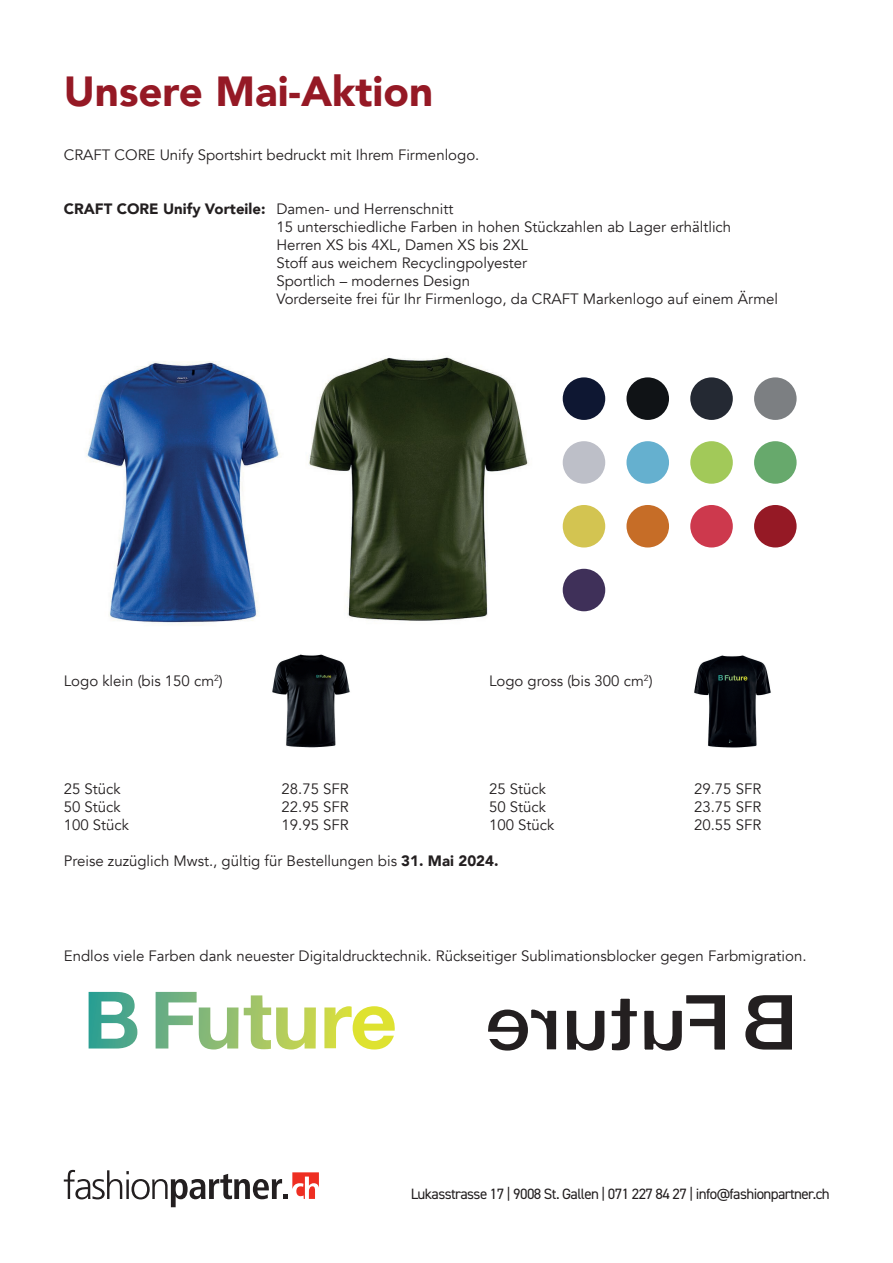
<style>
.page{position:relative;width:893px;height:1263px;background:#fff}
.page>*{position:absolute;margin:0;border:0;box-sizing:border-box;transform-origin:0 0}
.t1{font:900 42px "Avenir";color:#951925}
.t2{font:15px/18px "Avenir";color:#231f20}
.t3{font:15px "DIN2014";letter-spacing:-.04em;color:#231f20}
.s1{font-weight:900}
</style>
<div class="page">
<img style="left:87px;top:361px;width:193px;height:264px">
<img style="left:309px;top:357px;width:220px;height:264px">
<div style="left:563px;top:377px;width:42px;height:43px;background:#0e1732;border-radius:50%"></div>
<div style="left:563px;top:441px;width:42px;height:43px;background:#bdbfc8;border-radius:50%"></div>
<div style="left:563px;top:505px;width:42px;height:42px;background:#d3c451;border-radius:50%"></div>
<div style="left:563px;top:569px;width:42px;height:42px;background:#3f3059;border-radius:50%"></div>
<div style="left:626px;top:377px;width:43px;height:43px;background:#101316;border-radius:50%"></div>
<div style="left:626px;top:441px;width:43px;height:43px;background:#65b0cf;border-radius:50%"></div>
<div style="left:626px;top:505px;width:43px;height:42px;background:#c66d27;border-radius:50%"></div>
<div style="left:690px;top:377px;width:43px;height:43px;background:#242933;border-radius:50%"></div>
<div style="left:690px;top:441px;width:43px;height:43px;background:#a2c959;border-radius:50%"></div>
<div style="left:690px;top:505px;width:43px;height:42px;background:#cd394d;border-radius:50%"></div>
<div style="left:754px;top:377px;width:43px;height:43px;background:#7c7f82;border-radius:50%"></div>
<div style="left:754px;top:441px;width:43px;height:43px;background:#67a96c;border-radius:50%"></div>
<div style="left:754px;top:505px;width:43px;height:42px;background:#951925;border-radius:50%"></div>
<svg style="left:64px;top:1170px;width:255px;height:37px"></svg>
<svg style="left:89px;top:992px;width:48px;height:56px"></svg>
<svg style="left:156px;top:992px;width:82px;height:57px"></svg>
<svg style="left:244px;top:995px;width:72px;height:54px"></svg>
<svg style="left:324px;top:1006px;width:71px;height:43px"></svg>
<svg style="left:745px;top:995px;width:47px;height:55px"></svg>
<svg style="left:488px;top:995px;width:237px;height:56px"></svg>
<img style="left:694px;top:655px;width:77px;height:93px">
<svg style="left:718px;top:675px;width:29px;height:5px"></svg>
<img style="left:272px;top:654px;width:78px;height:94px">
<svg style="left:316px;top:675px;width:15px;height:3px"></svg>
<h1 class="t1" style="left:64px;top:55px;width:371px">Unsere Mai-Aktion</h1>
<p class="t2" style="left:64px;top:146px;width:417px">CRAFT CORE Unify Sportshirt bedruckt mit Ihrem Firmenlogo.</p>
<p class="t2" style="left:276px;top:200px;width:503px;text-indent:-213px"><span class="s1">CRAFT CORE Unify Vorteile:</span> Damen- und Herrenschnitt<br>15 unterschiedliche Farben in hohen Stückzahlen ab Lager erhältlich Herren XS bis 4XL, Damen XS bis 2XL<br>Stoff aus weichem Recyclingpolyester<br>Sportlich – modernes Design<br>Vorderseite frei für Ihr Firmenlogo, da CRAFT Markenlogo auf einem Ärmel</p>
<p class="t2" style="left:64px;top:672px;width:161px">Logo klein (bis 150 cm<sup>2</sup>)</p>
<p class="t2" style="left:489px;top:672px;width:165px">Logo gross (bis 300 cm<sup>2</sup>)</p>
<p class="t2" style="left:64px;top:780px;width:58px">25 Stück</p>
<p class="t2" style="left:282px;top:780px;width:69px">28.75 SFR</p>
<p class="t2" style="left:489px;top:780px;width:58px">25 Stück</p>
<p class="t2" style="left:694px;top:780px;width:69px">29.75 SFR</p>
<p class="t2" style="left:64px;top:798px;width:58px">50 Stück</p>
<p class="t2" style="left:282px;top:798px;width:69px">22.95 SFR</p>
<p class="t2" style="left:489px;top:798px;width:58px">50 Stück</p>
<p class="t2" style="left:694px;top:798px;width:69px">23.75 SFR</p>
<p class="t2" style="left:64px;top:816px;width:67px">100 Stück</p>
<p class="t2" style="left:282px;top:816px;width:69px">19.95 SFR</p>
<p class="t2" style="left:489px;top:816px;width:67px">100 Stück</p>
<p class="t2" style="left:694px;top:816px;width:69px">20.55 SFR</p>
<p class="t2" style="left:64px;top:852px;width:436px">Preise zuzüglich Mwst., gültig für Bestellungen bis <span class="s1">31. Mai 2024.</span></p>
<p class="t2" style="left:64px;top:947px;width:744px">Endlos viele Farben dank neuester Digitaldrucktechnik. Rückseitiger Sublimationsblocker gegen Farbmigration.</p>
<p class="t3" style="left:411px;top:1185px;width:421px">Lukasstrasse 17 | 9008 St. Gallen | 071 227 84 27 | info@fashionpartner.ch</p>
</div>
